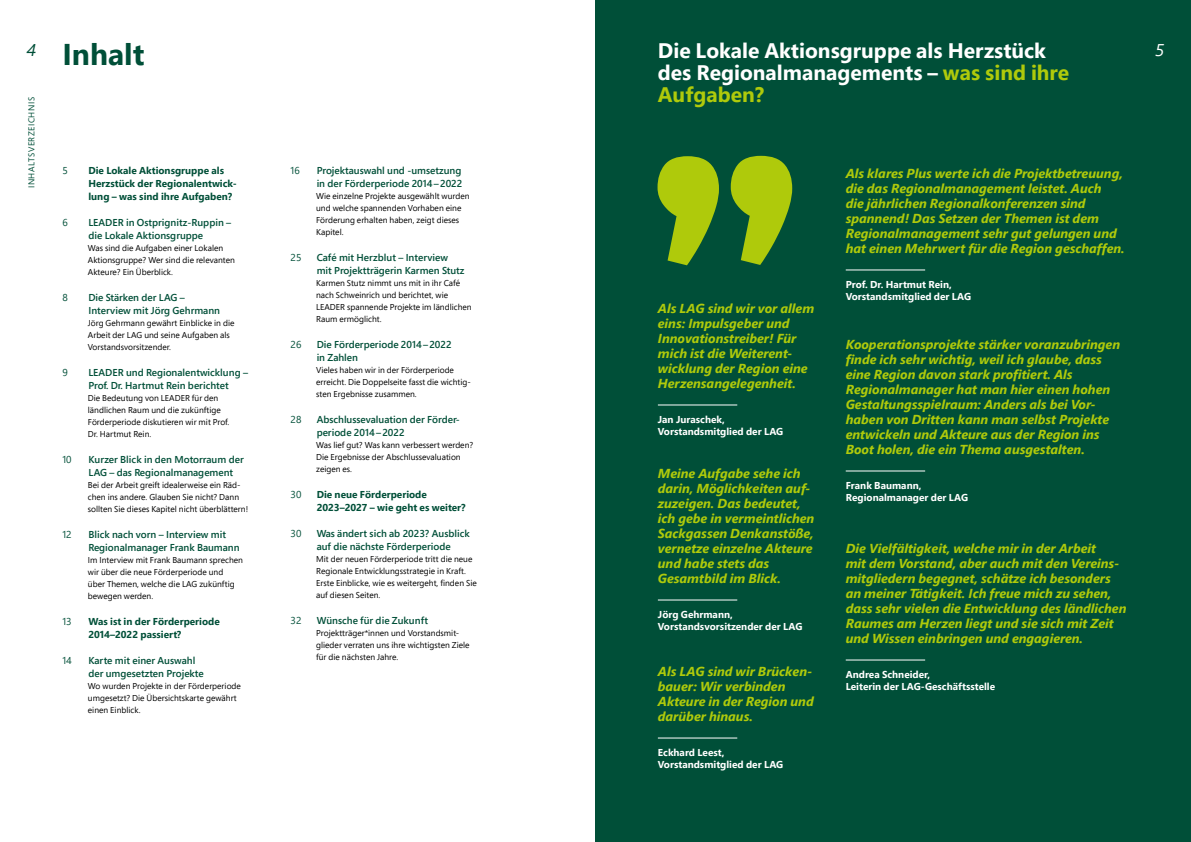
<style>
.page{position:relative;width:1191px;height:842px;background:#fff}
.page>*{position:absolute;margin:0;border:0;box-sizing:border-box;transform-origin:0 0}
.t1{font:700 30px "Segoe Pro";color:#004f38}
.t2{font:700 21px/22px "Segoe Pro";color:#fff}
.t3{font:italic 17px "Segoe Pro";color:#004f38}
.t4{font:italic 17px "Segoe Pro";color:#fff}
.t5{font:italic 700 13px/15px "Segoe Pro";color:#afca0b}
.t6{font:600 10px/13px "Segoe Pro";color:#004f38}
.t7{font:700 10px/12px "Segoe Pro";color:#fff}
.t8{font:700 10px/13px "Segoe Pro";color:#004f38}
.t9{font:10px "Segoe Pro";color:#004f38}
.t10{font:8.5px/12px "Segoe Pro";color:#000}
.t11{font:8.5px "Segoe Pro";letter-spacing:.06em;color:#004f38}
.s1{color:#afca0b}
</style>
<div class="page">
<div style="left:595px;top:0;width:596px;height:842px;background:#004f38"></div>
<svg style="left:657px;top:156px;width:135px;height:109px"></svg>
<hr style="left:658px;top:738px;width:79px;height:1px;background:#fff">
<hr style="left:658px;top:405px;width:79px;height:1px;background:#fff">
<hr style="left:845px;top:270px;width:80px;height:1px;background:#fff">
<hr style="left:845px;top:471px;width:80px;height:1px;background:#fff">
<hr style="left:845px;top:660px;width:80px;height:1px;background:#fff">
<hr style="left:658px;top:600px;width:79px;height:1px;background:#fff">
<h2 class="t2" style="left:658px;top:39px;width:413px">Die Lokale Aktionsgruppe als Herzstück des Regionalmanagements – <span class="s1">was sind ihre<br>Aufgaben?</span></h2>
<h1 class="t1" style="left:62px;top:33px;width:84px">Inhalt</h1>
<h3 class="t3" style="left:26px;top:38px;width:11px">4</h3>
<h3 class="t4" style="left:1155px;top:38px;width:11px">5</h3>
<p class="t11" style="left:26px;top:188px;width:93px;rotate:-90deg">INHALTSVERZEICHNIS</p>
<p class="t9" style="left:291px;top:164px;width:11px">16</p>
<p class="t6" style="left:317px;top:164px;width:147px">Projektauswahl und -umsetzung in der Förderperiode 2014–2022</p>
<p class="t10" style="left:316px;top:190px;width:155px">Wie einzelne Projekte ausgewählt wurden und welche spannenden Vorhaben eine<br>Förderung erhalten haben, zeigt dieses<br>Kapitel.</p>
<p class="t9" style="left:291px;top:251px;width:12px">25</p>
<p class="t6" style="left:317px;top:251px;width:149px">Café mit Herzblut – Interview mit Projektträgerin Karmen Stutz</p>
<p class="t10" style="left:316px;top:277px;width:157px">Karmen Stutz nimmt uns mit in ihr Café nach Schweinrich und berichtet, wie LEADER spannende Projekte im ländlichen Raum ermöglicht.</p>
<p class="t9" style="left:291px;top:338px;width:12px">26</p>
<p class="t6" style="left:317px;top:338px;width:136px">Die Förderperiode 2014–2022 in Zahlen</p>
<p class="t10" style="left:316px;top:364px;width:155px">Vieles haben wir in der Förderperiode erreicht. Die Doppelseite fasst die wichtig&shy;sten Ergebnisse zusammen.</p>
<p class="t9" style="left:291px;top:413px;width:12px">28</p>
<p class="t6" style="left:317px;top:413px;width:143px">Abschlussevaluation der Förder&shy;periode 2014–2022</p>
<p class="t10" style="left:316px;top:439px;width:159px">Was lief gut? Was kann verbessert werden?<br>Die Ergebnisse der Abschlussevaluation zeigen es.</p>
<p class="t9" style="left:291px;top:488px;width:12px">30</p>
<p class="t8" style="left:317px;top:488px;width:150px">Die neue Förderperiode<br>2023–2027 – wie geht es weiter?</p>
<p class="t9" style="left:291px;top:527px;width:12px">30</p>
<p class="t6" style="left:317px;top:527px;width:155px">Was ändert sich ab 2023? Ausblick auf die nächste Förderperiode</p>
<p class="t10" style="left:316px;top:553px;width:162px">Mit der neuen Förderperiode tritt die neue Regionale Entwicklungsstrategie in Kraft.<br>Erste Einblicke, wie es weitergeht, finden Sie auf diesen Seiten.</p>
<p class="t9" style="left:291px;top:614px;width:12px">32</p>
<p class="t6" style="left:317px;top:614px;width:113px">Wünsche für die Zukunft</p>
<p class="t10" style="left:316px;top:627px;width:155px">Projektträger*innen und Vorstandsmit&shy;glieder verraten uns ihre wichtigsten Ziele für die nächsten Jahre.</p>
<p class="t9" style="left:62px;top:164px;width:7px">5</p>
<p class="t8" style="left:88px;top:164px;width:150px">Die Lokale Aktionsgruppe als<br>Herzstück der Regionalentwick&shy;lung – was sind ihre Aufgaben?</p>
<p class="t9" style="left:62px;top:216px;width:7px">6</p>
<p class="t6" style="left:88px;top:216px;width:144px">LEADER in Ostprignitz-Ruppin – die Lokale Aktionsgruppe</p>
<p class="t10" style="left:88px;top:242px;width:149px">Was sind die Aufgaben einer Lokalen<br>Aktionsgruppe? Wer sind die relevanten<br>Akteure? Ein Überblick.</p>
<p class="t9" style="left:62px;top:291px;width:7px">8</p>
<p class="t6" style="left:88px;top:291px;width:133px">Die Stärken der LAG –<br>Interview mit Jörg Gehrmann</p>
<p class="t10" style="left:88px;top:317px;width:148px">Jörg Gehrmann gewährt Einblicke in die<br>Arbeit der LAG und seine Aufgaben als<br>Vorstandsvorsitzender.</p>
<p class="t9" style="left:62px;top:366px;width:7px">9</p>
<p class="t6" style="left:88px;top:366px;width:161px">LEADER und Regionalentwicklung –<br>Prof. Dr. Hartmut Rein berichtet</p>
<p class="t10" style="left:88px;top:392px;width:143px">Die Bedeutung von LEADER für den ländlichen Raum und die zukünftige<br>Förderperiode diskutieren wir mit Prof.<br>Dr. Hartmut Rein.</p>
<p class="t9" style="left:62px;top:453px;width:11px">10</p>
<p class="t6" style="left:88px;top:453px;width:157px">Kurzer Blick in den Motorraum der<br>LAG – das Regionalmanagement</p>
<p class="t10" style="left:88px;top:479px;width:162px">Bei der Arbeit greift idealerweise ein Räd&shy;chen ins andere. Glauben Sie nicht? Dann sollten Sie dieses Kapitel nicht überblättern!</p>
<p class="t9" style="left:62px;top:528px;width:11px">12</p>
<p class="t6" style="left:88px;top:528px;width:153px">Blick nach vorn – Interview mit<br>Regionalmanager Frank Baumann</p>
<p class="t10" style="left:88px;top:554px;width:157px">Im Interview mit Frank Baumann sprechen wir über die neue Förderperiode und<br>über Themen, welche die LAG zukünftig bewegen werden.</p>
<p class="t9" style="left:62px;top:615px;width:11px">13</p>
<p class="t8" style="left:88px;top:615px;width:133px">Was ist in der Förderperiode<br>2014–2022 passiert?</p>
<p class="t9" style="left:62px;top:654px;width:11px">14</p>
<p class="t6" style="left:88px;top:654px;width:117px">Karte mit einer Auswahl der umgesetzten Projekte</p>
<p class="t10" style="left:88px;top:680px;width:154px">Wo wurden Projekte in der Förderperiode umgesetzt? Die Übersichtskarte gewährt einen Einblick.</p>
<p class="t5" style="left:845px;top:165px;width:280px">Als klares Plus werte ich die Projektbetreuung, die das Regionalmanagement leistet. Auch<br>die jährlichen Regionalkonferenzen sind spannend! Das Setzen der Themen ist dem Regionalmanagement sehr gut gelungen und hat einen Mehrwert für die Region geschaffen.</p>
<p class="t7" style="left:845px;top:278px;width:127px">Prof. Dr. Hartmut Rein,<br>Vorstandsmitglied der LAG</p>
<p class="t5" style="left:845px;top:336px;width:276px">Kooperationsprojekte stärker voranzubringen finde ich sehr wichtig, weil ich glaube, dass eine Region davon stark profitiert. Als Regionalmanager hat man hier einen hohen Gestaltungsspielraum: Anders als bei Vor&shy;haben von Dritten kann man selbst Projekte entwickeln und Akteure aus der Region ins Boot holen, die ein Thema ausgestalten.</p>
<p class="t7" style="left:845px;top:479px;width:124px">Frank Baumann,<br>Regionalmanager der LAG</p>
<p class="t5" style="left:845px;top:540px;width:282px">Die Vielfältigkeit, welche mir in der Arbeit<br>mit dem Vorstand, aber auch mit den Vereins&shy;mitgliedern begegnet, schätze ich besonders an meiner Tätigkeit. Ich freue mich zu sehen, dass sehr vielen die Entwicklung des ländlichen Raumes am Herzen liegt und sie sich mit Zeit und Wissen einbringen und engagieren.</p>
<p class="t7" style="left:845px;top:668px;width:151px">Andrea Schneider,<br>Leiterin der LAG-Geschäftsstelle</p>
<h3 class="t5" style="left:658px;top:300px;width:158px">Als LAG sind wir vor allem eins: Impulsgeber und<br>Innovationstreiber! Für mich ist die Weiterent&shy;wicklung der Region eine<br>Herzensangelegenheit.</h3>
<p class="t7" style="left:658px;top:413px;width:127px">Jan Juraschek,<br>Vorstandsmitglied der LAG</p>
<h3 class="t5" style="left:658px;top:465px;width:158px">Meine Aufgabe sehe ich darin, Möglichkeiten auf&shy;zuzeigen. Das bedeutet, ich gebe in vermeintlichen<br>Sackgassen Denkanstöße, vernetze einzelne Akteure und habe stets das<br>Gesamtbild im Blick.</h3>
<p class="t7" style="left:658px;top:608px;width:146px">Jörg Gehrmann,<br>Vorstandsvorsitzender der LAG</p>
<h3 class="t5" style="left:658px;top:663px;width:157px">Als LAG sind wir Brücken&shy;bauer: Wir verbinden<br>Akteure in der Region und darüber hinaus.</h3>
<p class="t7" style="left:658px;top:746px;width:127px">Eckhard Leest,<br>Vorstandsmitglied der LAG</p>
</div>
